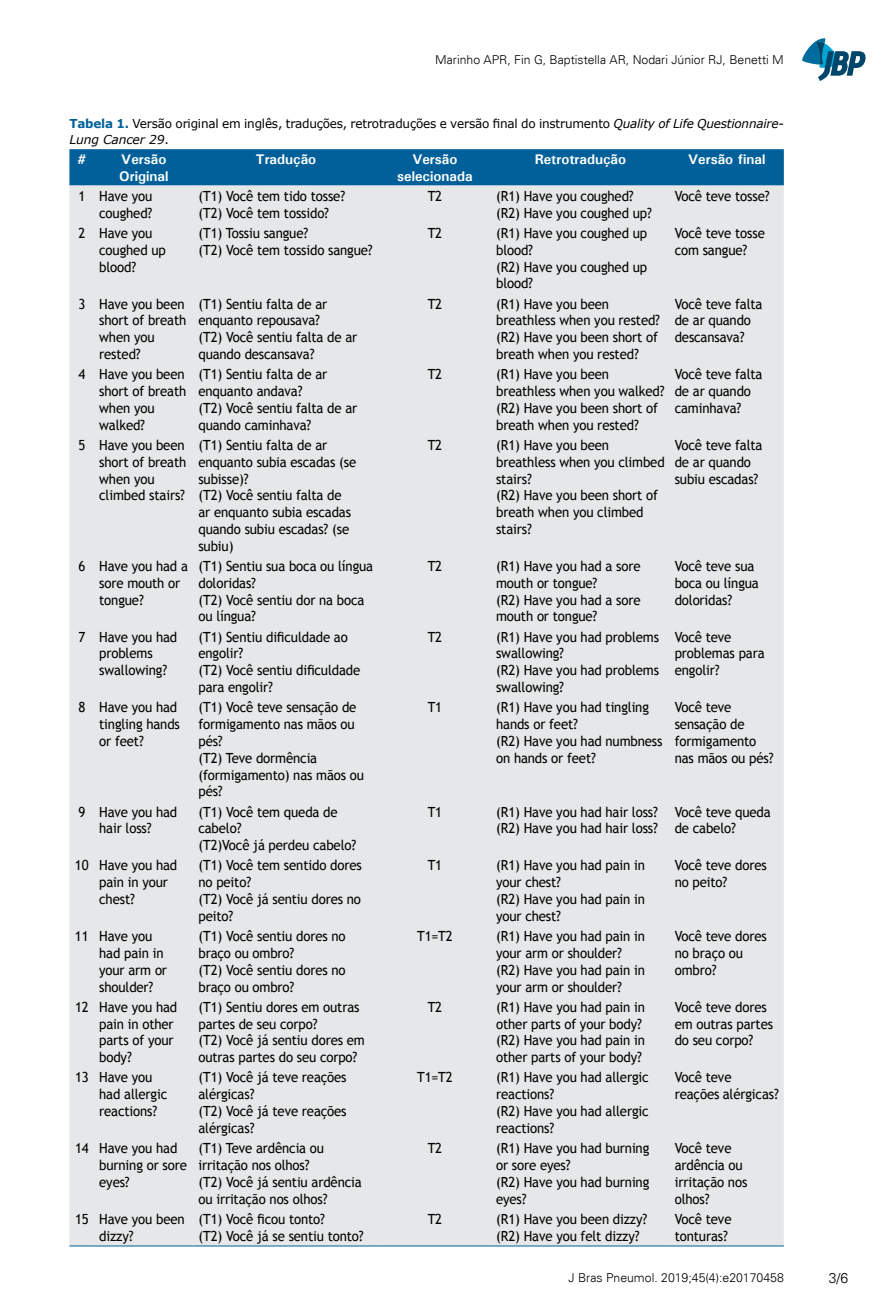
<style>
.page{position:relative;width:893px;height:1315px;background:#fff}
.page>*{position:absolute;margin:0;border:0;box-sizing:border-box;transform-origin:0 0}
.t1{font:14px/16.8px "Trebuchet MS";letter-spacing:-.01em;color:#000;scale:.94 1}
.t2{font:700 14px/16.8px "Univers";color:#fff}
.t3{font:300 14px "Univers";color:#000}
.t4{font:12.25px/15.8px "Verdana";letter-spacing:-.015em;color:#000}
.t5{font:300 12.25px "Univers";color:#000}
.s1{font-weight:700;color:#01609a}
.s2{font-style:italic}
</style>
<div class="page">
<svg style="left:802px;top:38px;width:64px;height:43px"></svg>
<div style="left:69px;top:149px;width:715px;height:37px;background:#01609a"></div>
<div style="left:69px;top:186px;width:715px;height:1059px;background:#e6e7e8"></div>
<svg style="left:69px;top:1245px;width:25px;height:1px"></svg>
<hr style="left:94px;top:1245px;width:99px;height:1px;background:#01609a">
<hr style="left:193px;top:1245px;width:186px;height:1px;background:#01609a">
<hr style="left:379px;top:1245px;width:112px;height:1px;background:#01609a">
<hr style="left:491px;top:1245px;width:179px;height:1px;background:#01609a">
<hr style="left:670px;top:1245px;width:114px;height:1px;background:#01609a">
<p class="t5" style="left:435px;top:52px;width:350px">Marinho APR, Fin G, Baptistella AR, Nodari Júnior RJ, Benetti M</p>
<p class="t4" style="left:69px;top:116px;width:716px"><span class="s1">Tabela 1.</span> Versão original em inglês, traduções, retrotraduções e versão final do instrumento <span class="s2">Quality of Life Questionnaire-<br>Lung Cancer 29</span>.</p>
<p class="t2" style="left:77px;top:150px;width:10px">#</p>
<p class="t2" style="left:119px;top:150px;width:51px">Versão<br>Original</p>
<p class="t2" style="left:256px;top:150px;width:62px">Tradução</p>
<p class="t2" style="left:397px;top:150px;width:77px;text-align:center">Versão selecionada</p>
<p class="t2" style="left:535px;top:150px;width:93px">Retrotradução</p>
<p class="t2" style="left:688px;top:150px;width:79px">Versão final</p>
<p class="t1" style="left:78px;top:188px;width:80px;text-align:right">1 Have you coughed?</p>
<p class="t1" style="left:198px;top:188px;width:158px">(T1) Você tem tido tosse? (T2) Você tem tossido?</p>
<p class="t1" style="left:428px;top:188px;width:17px">T2</p>
<p class="t1" style="left:496px;top:188px;width:167px">(R1) Have you coughed? (R2) Have you coughed up?</p>
<p class="t1" style="left:675px;top:188px;width:102px">Você teve tosse?</p>
<p class="t1" style="left:99px;top:225px;width:72px;text-indent:-21px">2 Have you coughed up blood?</p>
<p class="t1" style="left:198px;top:225px;width:187px">(T1) Tossiu sangue?<br>(T2) Você tem tossido sangue?</p>
<p class="t1" style="left:428px;top:225px;width:17px">T2</p>
<p class="t1" style="left:496px;top:225px;width:162px">(R1) Have you coughed up blood?<br>(R2) Have you coughed up blood?</p>
<p class="t1" style="left:675px;top:225px;width:97px">Você teve tosse com sangue?</p>
<p class="t1" style="left:99px;top:295px;width:94px;text-indent:-21px">3 Have you been short of breath when you rested?</p>
<p class="t1" style="left:198px;top:295px;width:171px">(T1) Sentiu falta de ar enquanto repousava?<br>(T2) Você sentiu falta de ar quando descansava?</p>
<p class="t1" style="left:428px;top:295px;width:17px">T2</p>
<p class="t1" style="left:496px;top:295px;width:176px">(R1) Have you been breathless when you rested? (R2) Have you been short of breath when you rested?</p>
<p class="t1" style="left:675px;top:295px;width:95px">Você teve falta de ar quando descansava?</p>
<p class="t1" style="left:99px;top:366px;width:94px;text-indent:-21px">4 Have you been short of breath when you walked?</p>
<p class="t1" style="left:198px;top:366px;width:171px">(T1) Sentiu falta de ar enquanto andava?<br>(T2) Você sentiu falta de ar quando caminhava?</p>
<p class="t1" style="left:428px;top:366px;width:17px">T2</p>
<p class="t1" style="left:496px;top:366px;width:181px">(R1) Have you been breathless when you walked? (R2) Have you been short of breath when you rested?</p>
<p class="t1" style="left:675px;top:366px;width:95px">Você teve falta de ar quando caminhava?</p>
<p class="t1" style="left:99px;top:437px;width:94px;text-indent:-21px">5 Have you been short of breath when you climbed stairs?</p>
<p class="t1" style="left:198px;top:437px;width:169px">(T1) Sentiu falta de ar enquanto subia escadas (se subisse)?<br>(T2) Você sentiu falta de ar enquanto subia escadas quando subiu escadas? (se subiu)</p>
<p class="t1" style="left:428px;top:437px;width:17px">T2</p>
<p class="t1" style="left:496px;top:437px;width:181px">(R1) Have you been breathless when you climbed stairs?<br>(R2) Have you been short of breath when you climbed stairs?</p>
<p class="t1" style="left:675px;top:437px;width:95px">Você teve falta de ar quando subiu escadas?</p>
<p class="t1" style="left:99px;top:558px;width:96px;text-indent:-21px">6 Have you had a sore mouth or tongue?</p>
<p class="t1" style="left:198px;top:558px;width:187px">(T1) Sentiu sua boca ou língua doloridas?<br>(T2) Você sentiu dor na boca ou língua?</p>
<p class="t1" style="left:428px;top:558px;width:17px">T2</p>
<p class="t1" style="left:496px;top:558px;width:155px">(R1) Have you had a sore mouth or tongue?<br>(R2) Have you had a sore mouth or tongue?</p>
<p class="t1" style="left:675px;top:558px;width:91px">Você teve sua boca ou língua doloridas?</p>
<p class="t1" style="left:99px;top:628px;width:85px;text-indent:-21px">7 Have you had problems swallowing?</p>
<p class="t1" style="left:198px;top:628px;width:174px">(T1) Sentiu dificuldade ao engolir?<br>(T2) Você sentiu dificuldade para engolir?</p>
<p class="t1" style="left:428px;top:628px;width:17px">T2</p>
<p class="t1" style="left:496px;top:628px;width:175px">(R1) Have you had problems swallowing?<br>(R2) Have you had problems swallowing?</p>
<p class="t1" style="left:675px;top:628px;width:97px">Você teve problemas para engolir?</p>
<p class="t1" style="left:99px;top:699px;width:87px;text-indent:-21px">8 Have you had tingling hands or feet?</p>
<p class="t1" style="left:198px;top:699px;width:178px">(T1) Você teve sensação de formigamento nas mãos ou pés?<br>(T2) Teve dormência (formigamento) nas mãos ou pés?</p>
<p class="t1" style="left:428px;top:699px;width:17px">T1</p>
<p class="t1" style="left:496px;top:699px;width:179px">(R1) Have you had tingling hands or feet?<br>(R2) Have you had numbness on hands or feet?</p>
<p class="t1" style="left:675px;top:699px;width:107px">Você teve sensação de formigamento nas mãos ou pés?</p>
<p class="t1" style="left:78px;top:803px;width:107px;text-align:center">9 Have you had hair loss?</p>
<p class="t1" style="left:198px;top:803px;width:169px">(T1) Você tem queda de cabelo?<br>(T2)Você já perdeu cabelo?</p>
<p class="t1" style="left:428px;top:803px;width:17px">T1</p>
<p class="t1" style="left:496px;top:803px;width:174px">(R1) Have you had hair loss? (R2) Have you had hair loss?</p>
<p class="t1" style="left:675px;top:803px;width:104px">Você teve queda de cabelo?</p>
<p class="t1" style="left:99px;top:857px;width:85px;text-indent:-24px">10 Have you had pain in your chest?</p>
<p class="t1" style="left:198px;top:857px;width:175px">(T1) Você tem sentido dores no peito?<br>(T2) Você já sentiu dores no peito?</p>
<p class="t1" style="left:428px;top:857px;width:17px">T1</p>
<p class="t1" style="left:496px;top:857px;width:160px">(R1) Have you had pain in your chest?<br>(R2) Have you had pain in your chest?</p>
<p class="t1" style="left:675px;top:857px;width:100px">Você teve dores no peito?</p>
<p class="t1" style="left:99px;top:928px;width:74px;text-indent:-24px">11 Have you had pain in your arm or shoulder?</p>
<p class="t1" style="left:198px;top:928px;width:158px">(T1) Você sentiu dores no braço ou ombro?<br>(T2) Você sentiu dores no braço ou ombro?</p>
<p class="t1" style="left:417px;top:928px;width:39px">T1=T2</p>
<p class="t1" style="left:496px;top:928px;width:160px">(R1) Have you had pain in your arm or shoulder? (R2) Have you had pain in your arm or shoulder?</p>
<p class="t1" style="left:675px;top:928px;width:100px">Você teve dores no braço ou ombro?</p>
<p class="t1" style="left:99px;top:998px;width:85px;text-indent:-24px">12 Have you had pain in other parts of your body?</p>
<p class="t1" style="left:198px;top:998px;width:179px">(T1) Sentiu dores em outras partes de seu corpo?<br>(T2) Você já sentiu dores em outras partes do seu corpo?</p>
<p class="t1" style="left:428px;top:998px;width:17px">T2</p>
<p class="t1" style="left:496px;top:998px;width:160px">(R1) Have you had pain in other parts of your body? (R2) Have you had pain in other parts of your body?</p>
<p class="t1" style="left:675px;top:998px;width:106px">Você teve dores em outras partes do seu corpo?</p>
<p class="t1" style="left:99px;top:1069px;width:74px;text-indent:-24px">13 Have you had allergic reactions?</p>
<p class="t1" style="left:198px;top:1069px;width:159px">(T1) Você já teve reações alérgicas?<br>(T2) Você já teve reações alérgicas?</p>
<p class="t1" style="left:417px;top:1069px;width:39px">T1=T2</p>
<p class="t1" style="left:496px;top:1069px;width:164px">(R1) Have you had allergic reactions?<br>(R2) Have you had allergic reactions?</p>
<p class="t1" style="left:675px;top:1069px;width:112px">Você teve reações alérgicas?</p>
<p class="t1" style="left:99px;top:1140px;width:95px;text-indent:-24px">14 Have you had burning or sore eyes?</p>
<p class="t1" style="left:198px;top:1140px;width:175px">(T1) Teve ardência ou irritação nos olhos?<br>(T2) Você já sentiu ardência ou irritação nos olhos?</p>
<p class="t1" style="left:428px;top:1140px;width:17px">T2</p>
<p class="t1" style="left:496px;top:1140px;width:164px">(R1) Have you had burning or sore eyes?<br>(R2) Have you had burning eyes?</p>
<p class="t1" style="left:675px;top:1140px;width:79px">Você teve ardência ou irritação nos olhos?</p>
<p class="t1" style="left:99px;top:1210px;width:92px;text-indent:-24px">15 Have you been dizzy?</p>
<p class="t1" style="left:198px;top:1210px;width:177px">(T1) Você ficou tonto?<br>(T2) Você já se sentiu tonto?</p>
<p class="t1" style="left:428px;top:1210px;width:17px">T2</p>
<p class="t1" style="left:496px;top:1210px;width:162px">(R1) Have you been dizzy? (R2) Have you felt dizzy?</p>
<p class="t1" style="left:675px;top:1210px;width:62px">Você teve tonturas?</p>
<p class="t5" style="left:569px;top:1270px;width:217px">J Bras Pneumol. 2019;45(4):e20170458</p>
<p class="t3" style="left:829px;top:1269px;width:21px">3/6</p>
</div>
